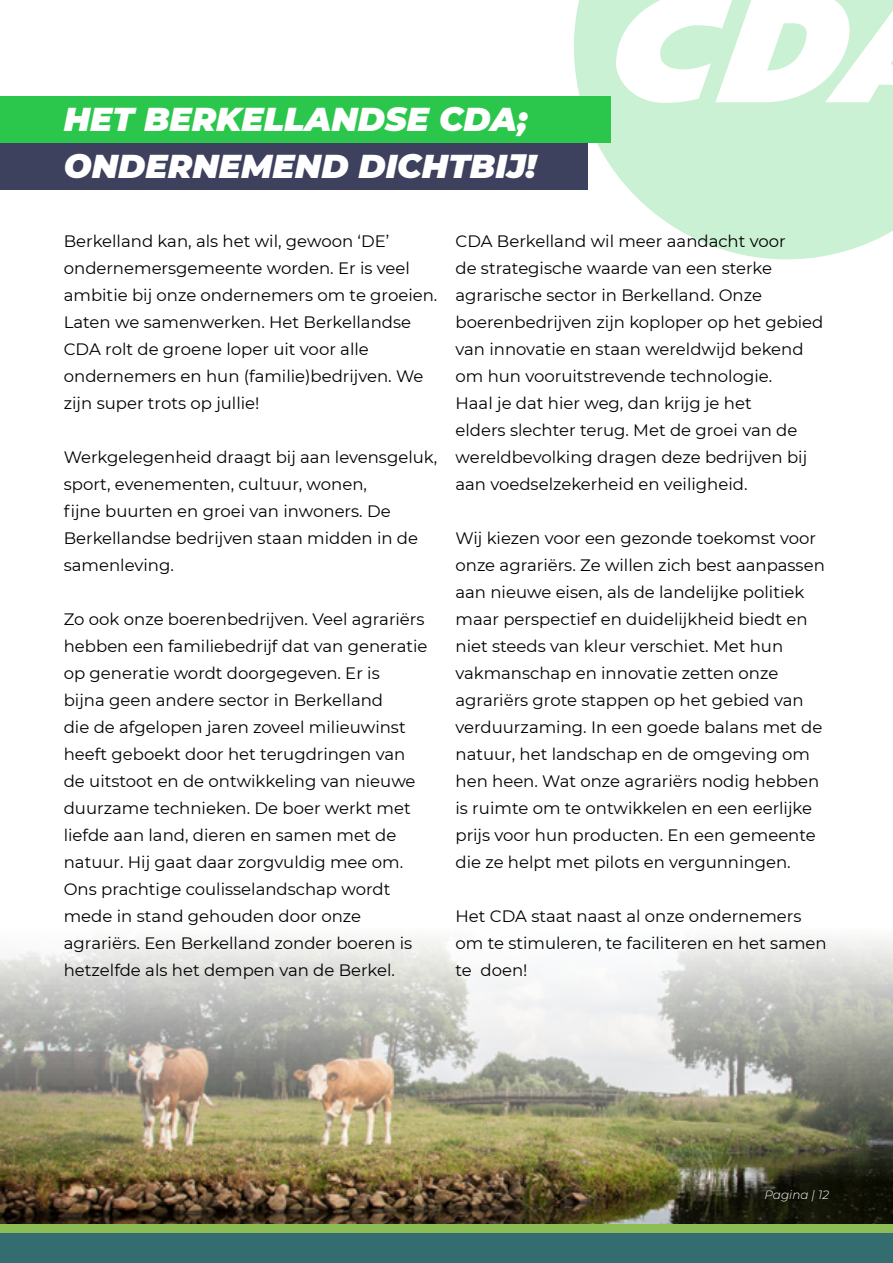
<style>
.page{position:relative;width:893px;height:1263px;background:#fff}
.page>*{position:absolute;margin:0;border:0;box-sizing:border-box;transform-origin:0 0}
.t1{font:italic 900 33px/46.8px "Montserrat";color:#fff}
.t2{font:16.5px/27px "Montserrat";color:#000}
.t3{font:italic 300 12px "Montserrat";color:#fff}
</style>
<div class="page">
<svg style="left:574px;top:0;width:319px;height:259px;fill:#caf1d3"></svg>
<svg style="left:616px;top:0;width:277px;height:103px"></svg>
<img style="left:0;top:939px;width:893px;height:286px">
<div style="left:0;top:1225px;width:893px;height:8px;background:#8dbe56"></div>
<div style="left:0;top:1233px;width:893px;height:30px;background:#336d70"></div>
<div style="left:0;top:96px;width:611px;height:47px;background:#2bc74d"></div>
<div style="left:0;top:143px;width:587px;height:47px;background:#3d415d"></div>
<h1 class="t1" style="left:64px;top:94px;width:474px">HET BERKELLANDSE CDA;<br>ONDERNEMEND DICHTBIJ!</h1>
<p class="t2" style="left:64px;top:227px;width:375px">Berkelland kan, als het wil, gewoon ‘DE’ ondernemersgemeente worden. Er is veel ambitie bij onze ondernemers om te groeien.<br>Laten we samenwerken. Het Berkellandse CDA rolt de groene loper uit voor alle ondernemers en hun (familie)bedrijven. We zijn super trots op jullie!</p>
<p class="t2" style="left:64px;top:443px;width:375px">Werkgelegenheid draagt bij aan levensgeluk, sport, evenementen, cultuur, wonen,<br>fijne buurten en groei van inwoners. De Berkellandse bedrijven staan midden in de samenleving.</p>
<p class="t2" style="left:64px;top:605px;width:365px">Zo ook onze boerenbedrijven. Veel agrariërs hebben een familiebedrijf dat van generatie op generatie wordt doorgegeven. Er is<br>bijna geen andere sector in Berkelland<br>die de afgelopen jaren zoveel milieuwinst heeft geboekt door het terugdringen van de uitstoot en de ontwikkeling van nieuwe duurzame technieken. De boer werkt met liefde aan land, dieren en samen met de natuur. Hij gaat daar zorgvuldig mee om.<br>Ons prachtige coulisselandschap wordt mede in stand gehouden door onze agrariërs. Een Berkelland zonder boeren is hetzelfde als het dempen van de Berkel.</p>
<p class="t2" style="left:455px;top:227px;width:369px">CDA Berkelland wil meer aandacht voor<br>de strategische waarde van een sterke agrarische sector in Berkelland. Onze boerenbedrijven zijn koploper op het gebied van innovatie en staan wereldwijd bekend om hun vooruitstrevende technologie.<br>Haal je dat hier weg, dan krijg je het<br>elders slechter terug. Met de groei van de wereldbevolking dragen deze bedrijven bij aan voedselzekerheid en veiligheid.</p>
<p class="t2" style="left:455px;top:524px;width:371px">Wij kiezen voor een gezonde toekomst voor onze agrariërs. Ze willen zich best aanpassen aan nieuwe eisen, als de landelijke politiek maar perspectief en duidelijkheid biedt en niet steeds van kleur verschiet. Met hun vakmanschap en innovatie zetten onze agrariërs grote stappen op het gebied van verduurzaming. In een goede balans met de natuur, het landschap en de omgeving om hen heen. Wat onze agrariërs nodig hebben is ruimte om te ontwikkelen en een eerlijke prijs voor hun producten. En een gemeente die ze helpt met pilots en vergunningen.</p>
<p class="t2" style="left:455px;top:902px;width:373px">Het CDA staat naast al onze ondernemers om te stimuleren, te faciliteren en het samen te doen!</p>
<p class="t3" style="left:764px;top:1187px;width:66px">Pagina | 12</p>
</div>
